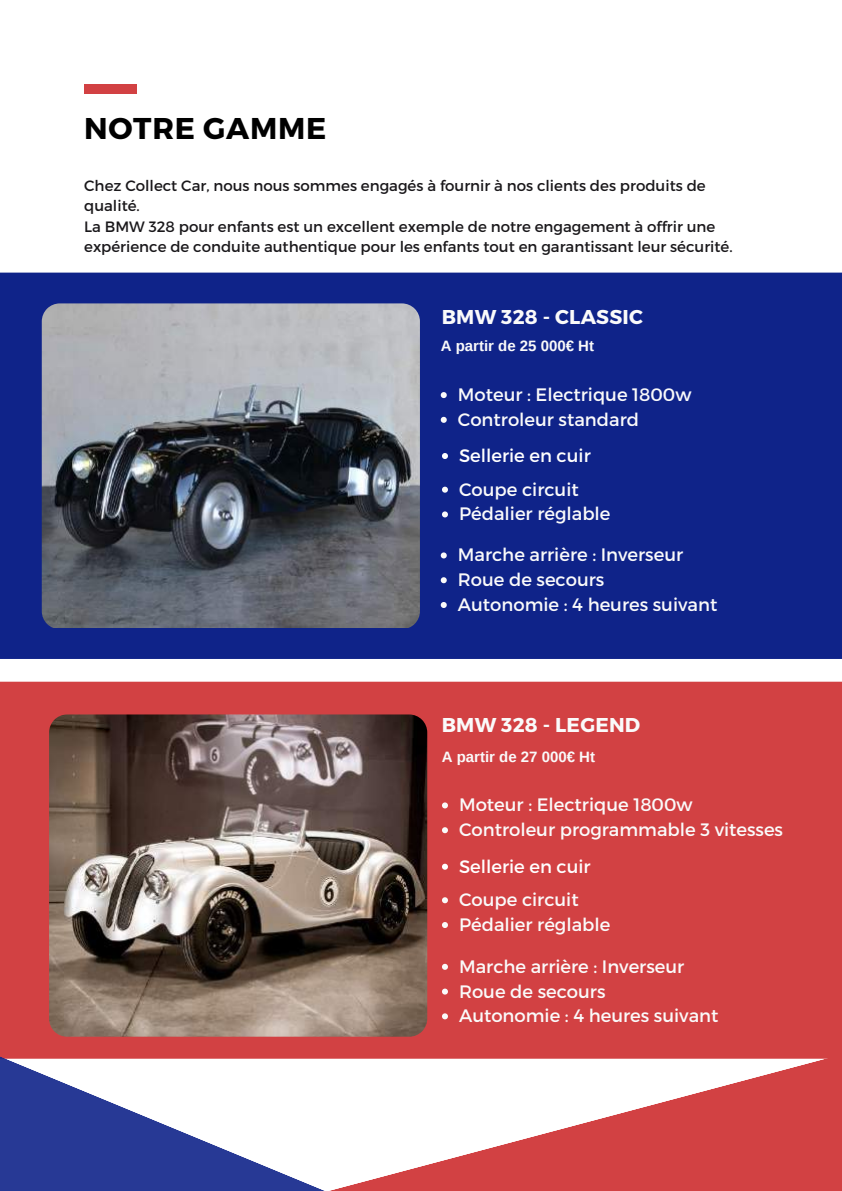
<style>
.page{position:relative;width:842px;height:1191px;background:#fff}
.page>*{position:absolute;margin:0;border:0;box-sizing:border-box;transform-origin:0 0}
.t1{font:700 30px "Montserrat";letter-spacing:.025em;color:#000}
.t2{font:700 20px "Montserrat";letter-spacing:.01em;color:#fafafa}
.t3{font:18px/24.8px "Montserrat";color:#fafafa}
.t4{font:18px "Montserrat";color:#fff}
.t5{font:15px/20.2px "Montserrat";color:#1a181b}
.t6{font:700 15px "Arimo";color:#fafafa}
</style>
<div class="page">
<div style="left:0;top:681px;width:842px;height:365px;background:#d24143"></div>
<img style="left:49px;top:714px;width:378px;height:322px">
<div style="left:0;top:272px;width:842px;height:387px;background:#0f2389"></div>
<img style="left:42px;top:303px;width:377px;height:324px">
<svg style="left:721px;top:1046px;width:121px;height:144px;background:#d55152"></svg>
<svg style="left:0;top:1046px;width:721px;height:144px"></svg>
<svg style="left:442px;top:453px;width:6px;height:6px"></svg>
<svg style="left:441px;top:392px;width:6px;height:6px"></svg>
<svg style="left:441px;top:417px;width:6px;height:6px"></svg>
<svg style="left:442px;top:486px;width:6px;height:6px"></svg>
<svg style="left:442px;top:511px;width:6px;height:6px"></svg>
<svg style="left:441px;top:552px;width:6px;height:6px"></svg>
<svg style="left:441px;top:577px;width:6px;height:6px"></svg>
<svg style="left:441px;top:602px;width:6px;height:6px"></svg>
<svg style="left:442px;top:802px;width:6px;height:6px"></svg>
<svg style="left:442px;top:827px;width:6px;height:6px"></svg>
<svg style="left:442px;top:863px;width:6px;height:6px"></svg>
<svg style="left:442px;top:897px;width:6px;height:6px"></svg>
<svg style="left:442px;top:921px;width:6px;height:6px"></svg>
<svg style="left:442px;top:963px;width:6px;height:6px"></svg>
<svg style="left:442px;top:988px;width:6px;height:6px"></svg>
<svg style="left:442px;top:1013px;width:6px;height:6px"></svg>
<div style="left:84px;top:84px;width:53px;height:10px;background:#d24143"></div>
<h1 class="t1" style="left:84px;top:109px;width:244px">NOTRE GAMME</h1>
<p class="t5" style="left:84px;top:175px;width:650px">Chez Collect Car, nous nous sommes engagés à fournir à nos clients des produits de qualité.<br>La BMW 328 pour enfants est un excellent exemple de notre engagement à offrir une expérience de conduite authentique pour les enfants tout en garantissant leur sécurité.</p>
<p class="t2" style="left:442px;top:303px;width:203px">BMW 328 - CLASSIC</p>
<p class="t6" style="left:441px;top:338px;width:155px">A partir de 25 000€ Ht</p>
<p class="t3" style="left:458px;top:381px;width:235px">Moteur : Electrique 1800w<br>Controleur standard</p>
<p class="t4" style="left:459px;top:444px;width:133px">Sellerie en cuir</p>
<p class="t3" style="left:459px;top:476px;width:153px">Coupe circuit<br>Pédalier réglable</p>
<p class="t3" style="left:458px;top:541px;width:261px">Marche arrière : Inverseur<br>Roue de secours<br>Autonomie : 4 heures suivant</p>
<p class="t2" style="left:442px;top:711px;width:200px">BMW 328 - LEGEND</p>
<p class="t6" style="left:442px;top:748px;width:155px">A partir de 27 000€ Ht</p>
<p class="t3" style="left:459px;top:791px;width:325px">Moteur : Electrique 1800w<br>Controleur programmable 3 vitesses</p>
<p class="t4" style="left:459px;top:854px;width:133px">Sellerie en cuir</p>
<p class="t3" style="left:459px;top:886px;width:153px">Coupe circuit<br>Pédalier réglable</p>
<p class="t3" style="left:459px;top:953px;width:261px">Marche arrière : Inverseur<br>Roue de secours<br>Autonomie : 4 heures suivant</p>
</div>
